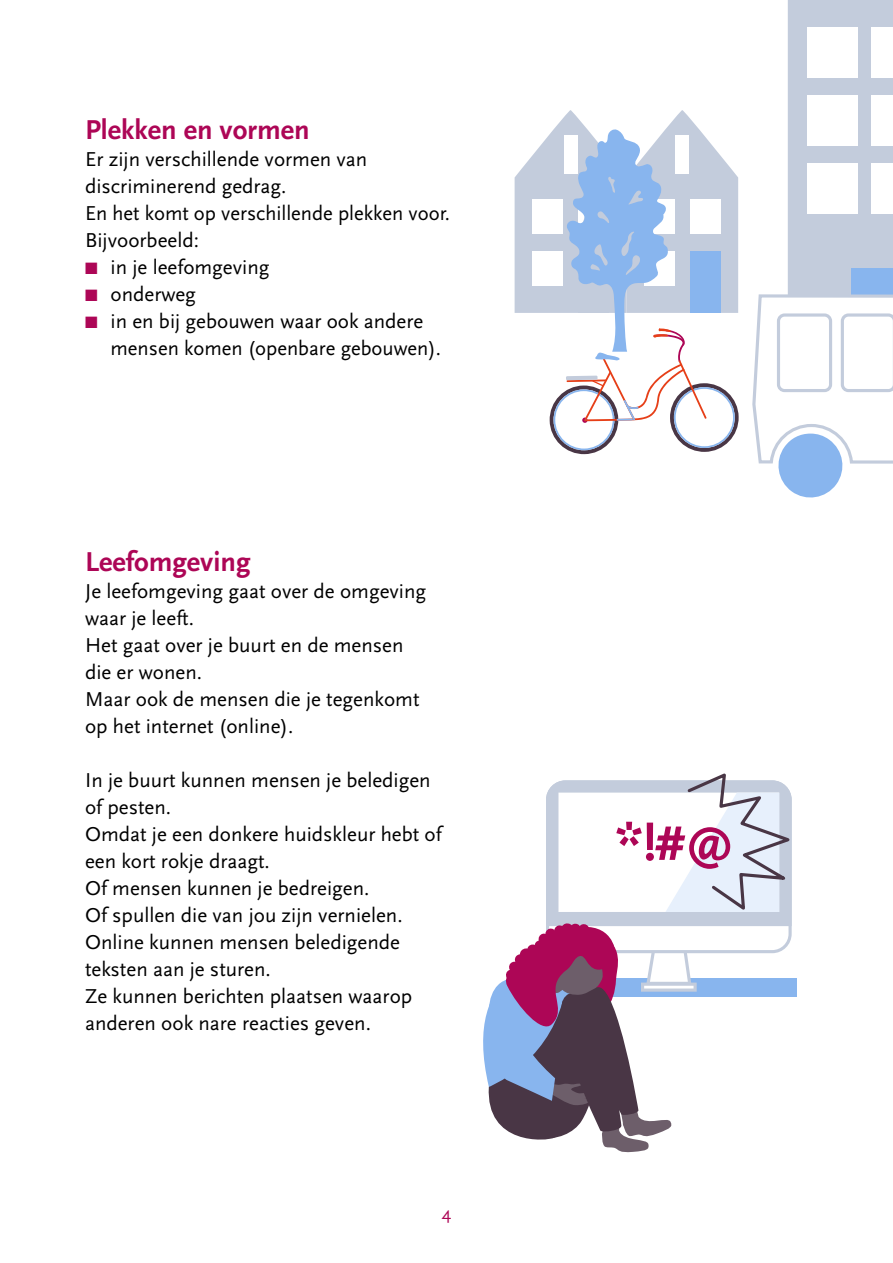
<style>
.page{position:relative;width:893px;height:1263px;background:#fff}
.page>*{position:absolute;margin:0;border:0;box-sizing:border-box;transform-origin:0 0}
.H1_-_Tussenkop{font:700 28.5px "Scala Sans OT";color:#ad0656}
.P_-_Brood{font:21px/27px "Scala Sans OT";color:#000}
.t1{font:18px "Scala Sans OT";color:#ad0656}
.s1{color:#ad0656}
</style>
<div class="page">
<svg style="left:483px;top:773px;width:314px;height:380px"></svg>
<svg style="left:515px;top:110px;width:224px;height:344px"></svg>
<svg style="left:752px;top:0;width:141px;height:498px"></svg>
<h1 class="H1_-_Tussenkop" style="left:85px;top:114px;width:226px">Plekken en vormen</h1>
<p class="P_-_Brood" style="left:85px;top:146px;width:284px">Er zijn verschillende vormen van discriminerend gedrag.</p>
<p class="P_-_Brood" style="left:85px;top:200px;width:367px">En het komt op verschillende plekken voor.</p>
<p class="P_-_Brood" style="left:85px;top:227px;width:115px">Bijvoorbeeld:</p>
<p class="P_-_Brood" style="left:85px;top:254px;width:186px"><span class="s1">■</span> in je leefomgeving</p>
<p class="P_-_Brood" style="left:85px;top:281px;width:112px"><span class="s1">■</span> onderweg</p>
<p class="P_-_Brood" style="left:111px;top:308px;width:332px;text-indent:-26px"><span class="s1">■</span> in en bij gebouwen waar ook andere mensen komen (openbare gebouwen).</p>
<h1 class="H1_-_Tussenkop" style="left:85px;top:546px;width:167px">Leefomgeving</h1>
<p class="P_-_Brood" style="left:85px;top:578px;width:343px">Je leefomgeving gaat over de omgeving waar je leeft.</p>
<p class="P_-_Brood" style="left:85px;top:632px;width:320px">Het gaat over je buurt en de mensen die er wonen.</p>
<p class="P_-_Brood" style="left:85px;top:686px;width:336px">Maar ook de mensen die je tegenkomt op het internet (online).</p>
<p class="P_-_Brood" style="left:85px;top:767px;width:347px">In je buurt kunnen mensen je beledigen of pesten.</p>
<p class="P_-_Brood" style="left:85px;top:821px;width:358px">Omdat je een donkere huidskleur hebt of een kort rokje draagt.</p>
<p class="P_-_Brood" style="left:85px;top:875px;width:319px">Of mensen kunnen je bedreigen.<br>Of spullen die van jou zijn vernielen.</p>
<p class="P_-_Brood" style="left:85px;top:929px;width:316px">Online kunnen mensen beledigende teksten aan je sturen.</p>
<p class="P_-_Brood" style="left:85px;top:983px;width:329px">Ze kunnen berichten plaatsen waarop anderen ook nare reacties geven.</p>
<p class="t1" style="left:442px;top:1203px;width:11px">4</p>
</div>
